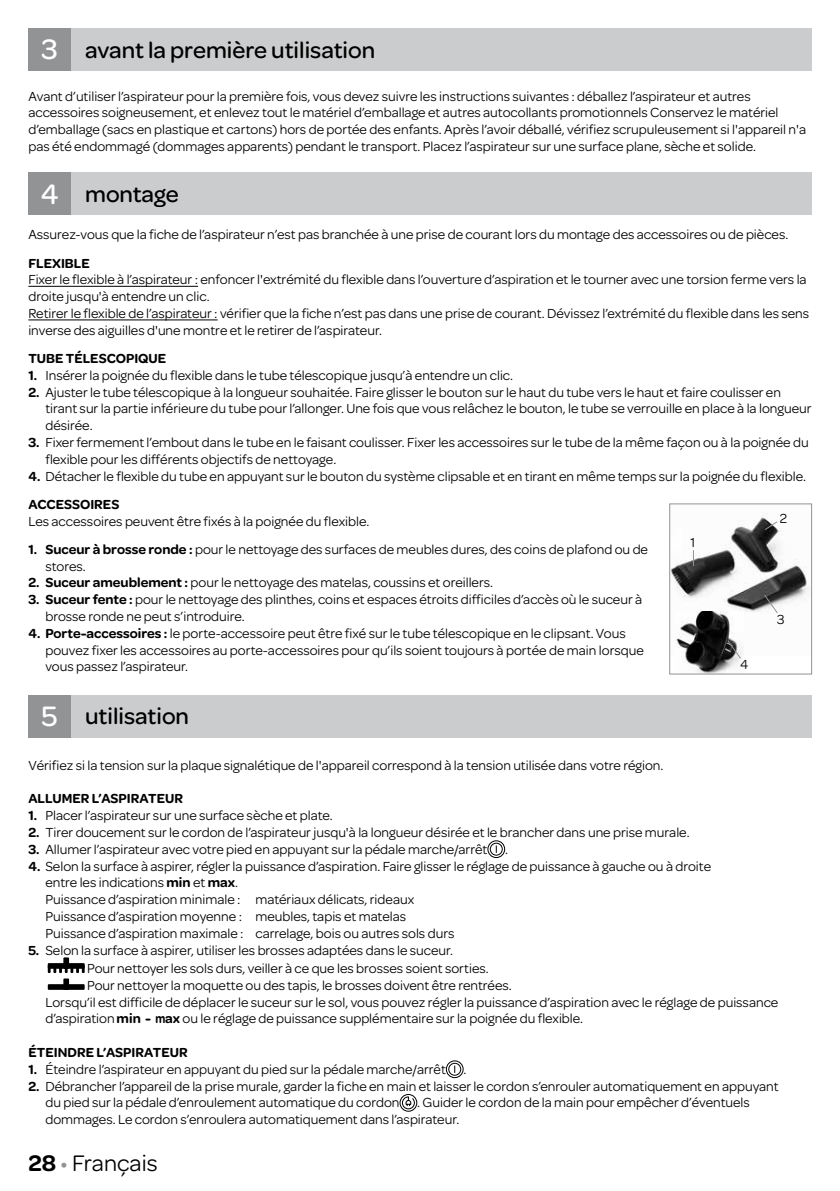
<style>
.page{position:relative;width:840px;height:1191px;background:#fff}
.page>*{position:absolute;margin:0;border:0;box-sizing:border-box;transform-origin:0 0}
.t1{font:500 24px "Omnes";color:#000}
.t2{font:24px "Omnes";color:#000}
.t3{font:14px/16.8px "Omnes";color:#000}
.t4{font:600 14px "Omnes";color:#000}
.s1{font-size:30px;color:#fff}
.s2{font-weight:600}
.s3{color:#929395}
</style>
<div class="page">
<div style="left:57px;top:28px;width:754px;height:43px;background:#cacccd"></div>
<div style="left:28px;top:28px;width:43px;height:43px;background:#929395"></div>
<div style="left:57px;top:173px;width:754px;height:42px;background:#cacccd"></div>
<div style="left:28px;top:173px;width:43px;height:42px;background:#929395"></div>
<hr style="left:28px;top:286px;width:170px;height:1px;background:#000">
<hr style="left:28px;top:319px;width:189px;height:1px;background:#000">
<img style="left:670px;top:505px;width:139px;height:150px">
<svg style="left:692px;top:550px;width:1px;height:16px"></svg>
<svg style="left:763px;top:520px;width:15px;height:11px"></svg>
<svg style="left:762px;top:594px;width:16px;height:20px"></svg>
<img style="left:675px;top:611px;width:68px;height:61px">
<svg style="left:726px;top:639px;width:15px;height:21px"></svg>
<div style="left:668px;top:503px;width:143px;height:171px;border:1px solid #929395"></div>
<div style="left:57px;top:694px;width:754px;height:43px;background:#cacccd"></div>
<div style="left:28px;top:694px;width:43px;height:43px;background:#929395"></div>
<svg style="left:489px;top:842px;width:14px;height:14px"></svg>
<div style="left:487px;top:840px;width:18px;height:18px;border:1px solid #000;border-radius:50%"></div>
<svg style="left:48px;top:963px;width:37px;height:5px"></svg>
<div style="left:63px;top:957px;width:6px;height:11px;background:#000"></div>
<svg style="left:48px;top:964px;width:37px;height:9px"></svg>
<div style="left:48px;top:984px;width:37px;height:5px;background:#000"></div>
<div style="left:63px;top:978px;width:6px;height:11px;background:#000"></div>
<svg style="left:447px;top:1062px;width:14px;height:14px"></svg>
<div style="left:445px;top:1060px;width:18px;height:18px;border:1px solid #000;border-radius:50%"></div>
<div style="left:399px;top:1094px;width:18px;height:17px;border:1px solid #000;border-radius:50%"></div>
<svg style="left:401px;top:1095px;width:14px;height:14px"></svg>
<h1 class="t1" style="left:41px;top:33px;width:335px"><span class="s1">3</span> avant la première utilisation</h1>
<p class="t3" style="left:28px;top:87px;width:778px">Avant d’utiliser l’aspirateur pour la première fois, vous devez suivre les instructions suivantes : déballez l’aspirateur et autres accessoires soigneusement, et enlevez tout le matériel d’emballage et autres autocollants promotionnels Conservez le matériel d’emballage (sacs en plastique et cartons) hors de portée des enfants. Après l’avoir déballé, vérifiez scrupuleusement si l'appareil n'a pas été endommagé (dommages apparents) pendant le transport. Placez l’aspirateur sur une surface plane, sèche et solide.</p>
<h1 class="t1" style="left:41px;top:178px;width:140px"><span class="s1">4</span> montage</h1>
<p class="t3" style="left:28px;top:226px;width:761px">Assurez-vous que la fiche de l’aspirateur n’est pas branchée à une prise de courant lors du montage des accessoires ou de pièces.</p>
<p class="t4" style="left:28px;top:253px;width:63px">FLEXIBLE</p>
<p class="t3" style="left:28px;top:271px;width:782px">Fixer le flexible à l’aspirateur : enfoncer l'extrémité du flexible dans l’ouverture d’aspiration et le tourner avec une torsion ferme vers la droite jusqu'à entendre un clic.<br>Retirer le flexible de l’aspirateur : vérifier que la fiche n’est pas dans une prise de courant. Dévissez l’extrémité du flexible dans les sens inverse des aiguilles d'une montre et le retirer de l’aspirateur.</p>
<p class="t4" style="left:28px;top:348px;width:139px">TUBE TÉLESCOPIQUE</p>
<p class="t3" style="left:28px;top:366px;width:486px"><span class="s2">1.</span> Insérer la poignée du flexible dans le tube télescopique jusqu’à entendre un clic.</p>
<p class="t3" style="left:45px;top:383px;width:767px;text-indent:-17px"><span class="s2">2.</span> Ajuster le tube télescopique à la longueur souhaitée. Faire glisser le bouton sur le haut du tube vers le haut et faire coulisser en tirant sur la partie inférieure du tube pour l’allonger. Une fois que vous relâchez le bouton, le tube se verrouille en place à la longueur désirée.</p>
<p class="t3" style="left:45px;top:433px;width:764px;text-indent:-17px"><span class="s2">3.</span> Fixer fermement l’embout dans le tube en le faisant coulisser. Fixer les accessoires sur le tube de la même façon ou à la poignée du flexible pour les différents objectifs de nettoyage.</p>
<p class="t3" style="left:28px;top:461px;width:778px;line-height:28.2px"><span class="s2">4.</span> Détacher le flexible du tube en appuyant sur le bouton du système clipsable et en tirant en même temps sur la poignée du flexible.<br><span class="s2">ACCESSOIRES</span></p>
<p class="t3" style="left:28px;top:512px;width:342px">Les accessoires peuvent être fixés à la poignée du flexible.</p>
<p class="t3" style="left:45px;top:540px;width:604px;text-indent:-17px"><span class="s2">1. Suceur à brosse ronde :</span> pour le nettoyage des surfaces de meubles dures, des coins de plafond ou de stores.</p>
<p class="t3" style="left:28px;top:573px;width:466px"><span class="s2">2. Suceur ameublement :</span> pour le nettoyage des matelas, coussins et oreillers.</p>
<p class="t3" style="left:45px;top:590px;width:598px;text-indent:-17px"><span class="s2">3. Suceur fente :</span> pour le nettoyage des plinthes, coins et espaces étroits difficiles d’accès où le suceur à brosse ronde ne peut s’introduire.</p>
<p class="t3" style="left:45px;top:624px;width:599px;text-indent:-17px"><span class="s2">4. Porte-accessoires :</span> le porte-accessoire peut être fixé sur le tube télescopique en le clipsant. Vous pouvez fixer les accessoires au porte-accessoires pour qu’ils soient toujours à portée de main lorsque vous passez l’aspirateur.</p>
<p class="t3" style="left:779px;top:509px;width:9px">2</p>
<p class="t3" style="left:690px;top:533px;width:6px">1</p>
<p class="t3" style="left:776px;top:610px;width:9px">3</p>
<p class="t3" style="left:739px;top:655px;width:10px">4</p>
<h1 class="t1" style="left:42px;top:699px;width:149px"><span class="s1">5</span> utilisation</h1>
<p class="t3" style="left:28px;top:756px;width:636px">Vérifiez si la tension sur la plaque signalétique de l'appareil correspond à la tension utilisée dans votre région.</p>
<p class="t4" style="left:28px;top:788px;width:156px">ALLUMER L’ASPIRATEUR</p>
<p class="t3" style="left:28px;top:806px;width:306px"><span class="s2">1.</span> Placer l’aspirateur sur une surface sèche et plate.</p>
<p class="t3" style="left:28px;top:823px;width:662px"><span class="s2">2.</span> Tirer doucement sur le cordon de l’aspirateur jusqu'à la longueur désirée et le brancher dans une prise murale.</p>
<p class="t3" style="left:28px;top:840px;width:460px"><span class="s2">3.</span> Allumer l’aspirateur avec votre pied en appuyant sur la pédale marche/arrêt</p>
<p class="t3" style="left:505px;top:840px;width:4px">.</p>
<p class="t3" style="left:45px;top:856px;width:666px;text-indent:-17px"><span class="s2">4.</span> Selon la surface à aspirer, régler la puissance d’aspiration. Faire glisser le réglage de puissance à gauche ou à droite entre les indications <span class="s2">min</span> et <span class="s2">max</span>.<br>Puissance d’aspiration minimale : matériaux délicats, rideaux<br>Puissance d’aspiration moyenne : meubles, tapis et matelas<br>Puissance d’aspiration maximale : carrelage, bois ou autres sols durs</p>
<p class="t3" style="left:87px;top:940px;width:403px;line-height:18.4px;text-indent:-59px"><span class="s2">5.</span> Selon la surface à aspirer, utiliser les brosses adaptées dans le suceur.<br>Pour nettoyer les sols durs, veiller à ce que les brosses soient sorties.</p>
<p class="t3" style="left:45px;top:976px;width:734px;text-indent:42px">Pour nettoyer la moquette ou des tapis, le brosses doivent être rentrées.<br>Lorsqu’il est difficile de déplacer le suceur sur le sol, vous pouvez régler la puissance d’aspiration avec le réglage de puissance d’aspiration<span class="s2">min - max</span> ou le réglage de puissance supplémentaire sur la poignée du flexible.</p>
<p class="t4" style="left:28px;top:1042px;width:161px">ÉTEINDRE L’ASPIRATEUR</p>
<p class="t3" style="left:28px;top:1060px;width:419px"><span class="s2">1.</span> Éteindre l’aspirateur en appuyant du pied sur la pédale marche/arrêt</p>
<p class="t3" style="left:463px;top:1060px;width:4px">.</p>
<p class="t3" style="left:45px;top:1076px;width:734px;text-indent:-17px"><span class="s2">2.</span> Débrancher l’appareil de la prise murale, garder la fiche en main et laisser le cordon s’enrouler automatiquement en appuyant du pied sur la pédale d’enroulement automatique du cordon</p>
<p class="t3" style="left:45px;top:1093px;width:705px;text-indent:371px">. Guider le cordon de la main pour empêcher d’éventuels dommages. Le cordon s’enroulera automatiquement dans l’aspirateur.</p>
<h1 class="t2" style="left:28px;top:1146px;width:131px"><span class="s2">28</span> <span class="s3">•</span> Français</h1>
</div>
